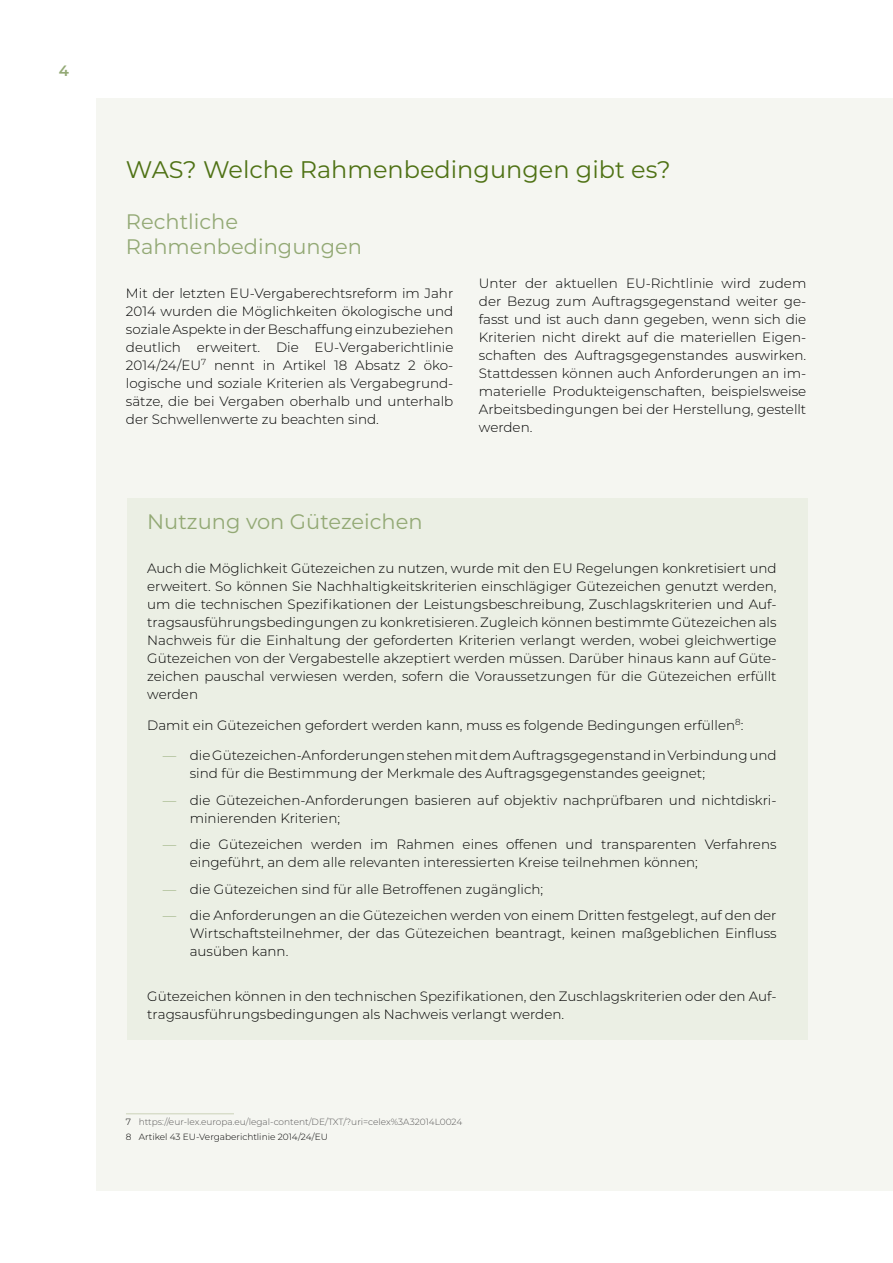
<style>
.page{position:relative;width:893px;height:1263px;background:#fff}
.page>*{position:absolute;margin:0;border:0;box-sizing:border-box;transform-origin:0 0}
.Kapitel_-_Ebene_1{font:24px "Montserrat";color:#4f7215}
.Kapitel_-_Ebene_2{font:21px/25.2px "Montserrat";color:#93a975}
.t1{font:600 15px "Montserrat";color:#93a975}
.LT_1-Sp{font:300 13.5px/18px "Montserrat";color:#000;text-align:justify}
.Fußnote{font:300 9px "Montserrat";color:#575656}
.Fußnote-2{font:300 9px "Montserrat";color:#000}
.s1{color:#93a975}
.s2{color:#000}
</style>
<div class="page">
<div style="left:96px;top:98px;width:797px;height:1093px;background:#f5f6f1"></div>
<div style="left:128px;top:498px;width:680px;height:542px;background:#ebefe4"></div>
<hr style="left:126px;top:1113px;width:108px;height:1px;background:#cbd2b9">
<p class="t1" style="left:59px;top:60px;width:12px">4</p>
<h1 class="Kapitel_-_Ebene_1" style="left:126px;top:153px;width:546px">WAS? Welche Rahmenbedingungen gibt es?</h1>
<h1 class="Kapitel_-_Ebene_2" style="left:126px;top:208px;width:238px">Rechtliche<br>Rahmenbedingungen</h1>
<p class="LT_1-Sp" style="left:126px;top:284px;width:329px">Mit der letzten EU-Vergaberechtsreform im Jahr 2014 wurden die Möglichkeiten ökologische und soziale Aspekte in der Beschaffung einzubeziehen deutlich erweitert. Die EU-Vergaberichtlinie 2014/24/EU<sup>7</sup> nennt in Artikel 18 Absatz 2 öko&shy;logische und soziale Kriterien als Vergabegrund&shy;sätze, die bei Vergaben oberhalb und unterhalb der Schwellenwerte zu beachten sind.</p>
<p class="LT_1-Sp" style="left:479px;top:273px;width:329px">Unter der aktuellen EU-Richtlinie wird zudem der Bezug zum Auftragsgegenstand weiter ge&shy;fasst und ist auch dann gegeben, wenn sich die Kriterien nicht direkt auf die materiellen Eigen&shy;schaften des Auftragsgegenstandes auswirken.<br>Stattdessen können auch Anforderungen an im&shy;materielle Produkteigenschaften, beispielsweise Arbeitsbedingungen bei der Herstellung, gestellt werden.</p>
<h1 class="Kapitel_-_Ebene_2" style="left:147px;top:508px;width:277px">Nutzung von Gütezeichen</h1>
<p class="LT_1-Sp" style="left:147px;top:559px;width:631px">Auch die Möglichkeit Gütezeichen zu nutzen, wurde mit den EU Regelungen konkretisiert und erweitert. So können Sie Nachhaltigkeitskriterien einschlägiger Gütezeichen genutzt werden, um die technischen Spezifikationen der Leistungsbeschreibung, Zuschlagskriterien und Auf&shy;tragsausführungsbedingungen zu konkretisieren. Zugleich können bestimmte Gütezeichen als Nachweis für die Einhaltung der geforderten Kriterien verlangt werden, wobei gleichwertige Gütezeichen von der Vergabestelle akzeptiert werden müssen. Darüber hinaus kann auf Güte&shy;zeichen pauschal verwiesen werden, sofern die Voraussetzungen für die Gütezeichen erfüllt werden</p>
<p class="LT_1-Sp" style="left:147px;top:715px;width:598px">Damit ein Gütezeichen gefordert werden kann, muss es folgende Bedingungen erfüllen<sup>8</sup>:</p>
<p class="LT_1-Sp" style="left:190px;top:746px;width:588px;text-indent:-27px"><span class="s1">—</span> die Gütezeichen-Anforderungen stehen mit dem Auftragsgegenstand in Verbindung und sind für die Bestimmung der Merkmale des Auftragsgegenstandes geeignet;</p>
<p class="LT_1-Sp" style="left:190px;top:791px;width:588px;text-indent:-27px"><span class="s1">—</span> die Gütezeichen-Anforderungen basieren auf objektiv nachprüfbaren und nichtdiskri&shy;minierenden Kriterien;</p>
<p class="LT_1-Sp" style="left:190px;top:835px;width:588px;text-indent:-27px"><span class="s1">—</span> die Gütezeichen werden im Rahmen eines offenen und transparenten Verfahrens eingeführt, an dem alle relevanten interessierten Kreise teilnehmen können;</p>
<p class="LT_1-Sp" style="left:163px;top:880px;width:382px"><span class="s1">—</span> die Gütezeichen sind für alle Betroffenen zugänglich;</p>
<p class="LT_1-Sp" style="left:190px;top:906px;width:588px;text-indent:-27px"><span class="s1">—</span> die Anforderungen an die Gütezeichen werden von einem Dritten festgelegt, auf den der Wirtschaftsteilnehmer, der das Gütezeichen beantragt, keinen maßgeblichen Einfluss ausüben kann.</p>
<p class="LT_1-Sp" style="left:147px;top:987px;width:631px">Gütezeichen können in den technischen Spezifikationen, den Zuschlagskriterien oder den Auf&shy;tragsausführungsbedingungen als Nachweis verlangt werden.</p>
<p class="Fußnote" style="left:126px;top:1115px;width:338px"><span class="s2">7</span> https://eur-lex.europa.eu/legal-content/DE/TXT/?uri=celex%3A32014L0024</p>
<p class="Fußnote-2" style="left:126px;top:1130px;width:203px">8 Artikel 43 EU-Vergaberichtlinie 2014/24/EU</p>
</div>
